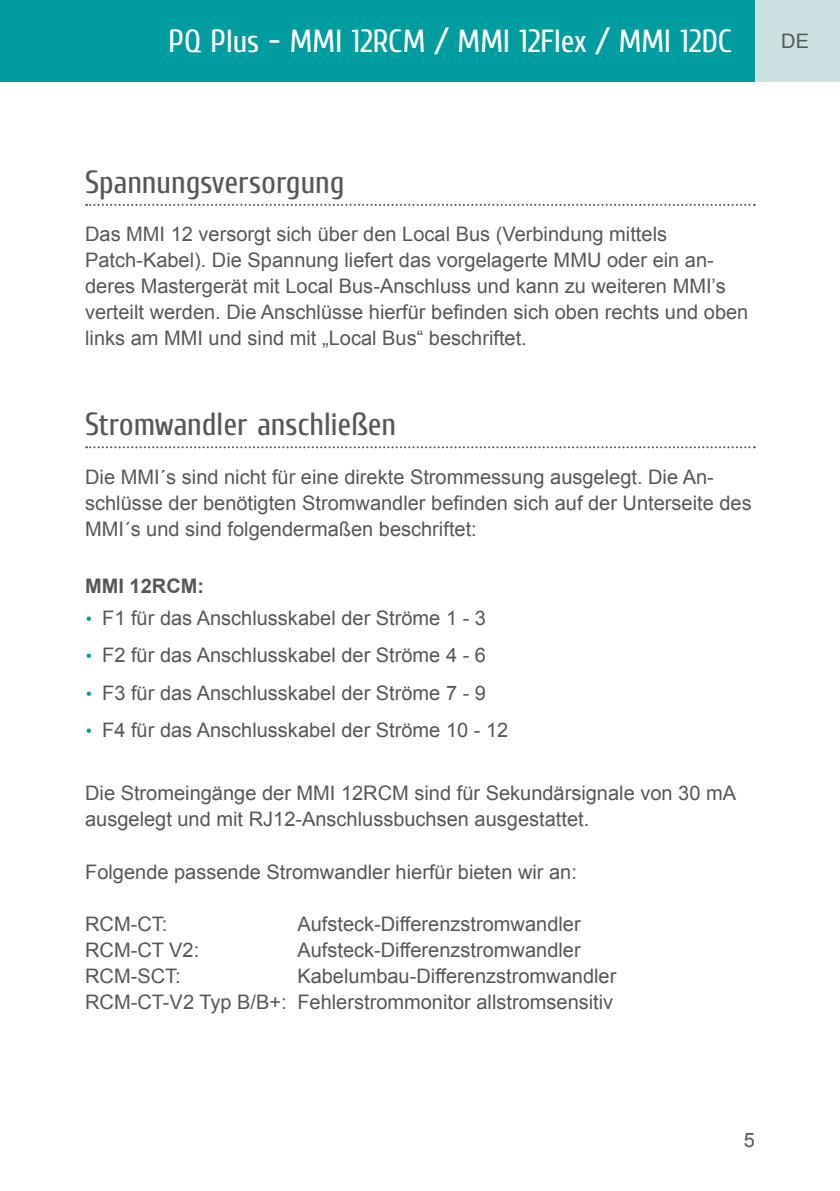
<style>
.page{position:relative;width:840px;height:1191px;background:#fff}
.page>*{position:absolute;margin:0;border:0;box-sizing:border-box;transform-origin:0 0}
.t1{font:32px "Cuprum";color:#575756}
.t2{font:32px "Cuprum";color:#fff}
.t3{font:20px/26px "Arial";color:#575756}
.t4{font:700 20px "Arial";color:#575756}
.s1{font-family:"Rubik";color:#009da0}
</style>
<div class="page">
<div style="left:0;top:0;width:839px;height:81px;background:#009da0"></div>
<div style="left:754px;top:0;width:85px;height:81px;background:#cce1e2"></div>
<svg style="left:86px;top:204px;width:668px;height:2px"></svg>
<svg style="left:86px;top:446px;width:668px;height:2px"></svg>
<h1 class="t2" style="left:168px;top:22px;width:564px">PQ Plus - MMI 12RCM / MMI 12Flex / MMI 12DC</h1>
<p class="t3" style="left:780px;top:28px;width:29px">DE</p>
<h1 class="t1" style="left:85px;top:163px;width:261px">Spannungsversorgung</h1>
<p class="t3" style="left:85px;top:221px;width:664px">Das MMI 12 versorgt sich über den Local Bus (Verbindung mittels Patch-Kabel). Die Spannung liefert das vorgelagerte MMU oder ein an&shy;deres Mastergerät mit Local Bus-Anschluss und kann zu weiteren MMI’s verteilt werden. Die Anschlüsse hierfür befinden sich oben rechts und oben links am MMI und sind mit „Local Bus“ beschriftet.</p>
<h1 class="t1" style="left:85px;top:405px;width:312px">Stromwandler anschließen</h1>
<p class="t3" style="left:85px;top:464px;width:667px">Die MMI´s sind nicht für eine direkte Strommessung ausgelegt. Die An&shy;schlüsse der benötigten Stromwandler befinden sich auf der Unterseite des<br>MMI´s und sind folgendermaßen beschriftet:</p>
<p class="t4" style="left:85px;top:573px;width:120px">MMI 12RCM:</p>
<p class="t3" style="left:85px;top:605px;width:402px"><span class="s1">•</span> F1 für das Anschlusskabel der Ströme 1 - 3</p>
<p class="t3" style="left:85px;top:642px;width:402px"><span class="s1">•</span> F2 für das Anschlusskabel der Ströme 4 - 6</p>
<p class="t3" style="left:85px;top:680px;width:402px"><span class="s1">•</span> F3 für das Anschlusskabel der Ströme 7 - 9</p>
<p class="t3" style="left:85px;top:717px;width:424px"><span class="s1">•</span> F4 für das Anschlusskabel der Ströme 10 - 12</p>
<p class="t3" style="left:85px;top:780px;width:652px">Die Stromeingänge der MMI 12RCM sind für Sekundärsignale von 30 mA ausgelegt und mit RJ12-Anschlussbuchsen ausgestattet.</p>
<p class="t3" style="left:85px;top:858px;width:493px">Folgende passende Stromwandler hierfür bieten wir an:</p>
<p class="t3" style="left:85px;top:910px;width:84px">RCM-CT:</p>
<p class="t3" style="left:297px;top:910px;width:285px">Aufsteck-Differenzstromwandler</p>
<p class="t3" style="left:85px;top:936px;width:116px">RCM-CT V2:</p>
<p class="t3" style="left:297px;top:936px;width:285px">Aufsteck-Differenzstromwandler</p>
<p class="t3" style="left:85px;top:962px;width:97px">RCM-SCT:</p>
<p class="t3" style="left:85px;top:962px;width:532px;text-align:right">Kabelumbau-Differenzstromwandler<br>RCM-CT-V2 Typ B/B+: Fehlerstrommonitor allstromsensitiv</p>
<p class="t3" style="left:743px;top:1127px;width:13px">5</p>
</div>
